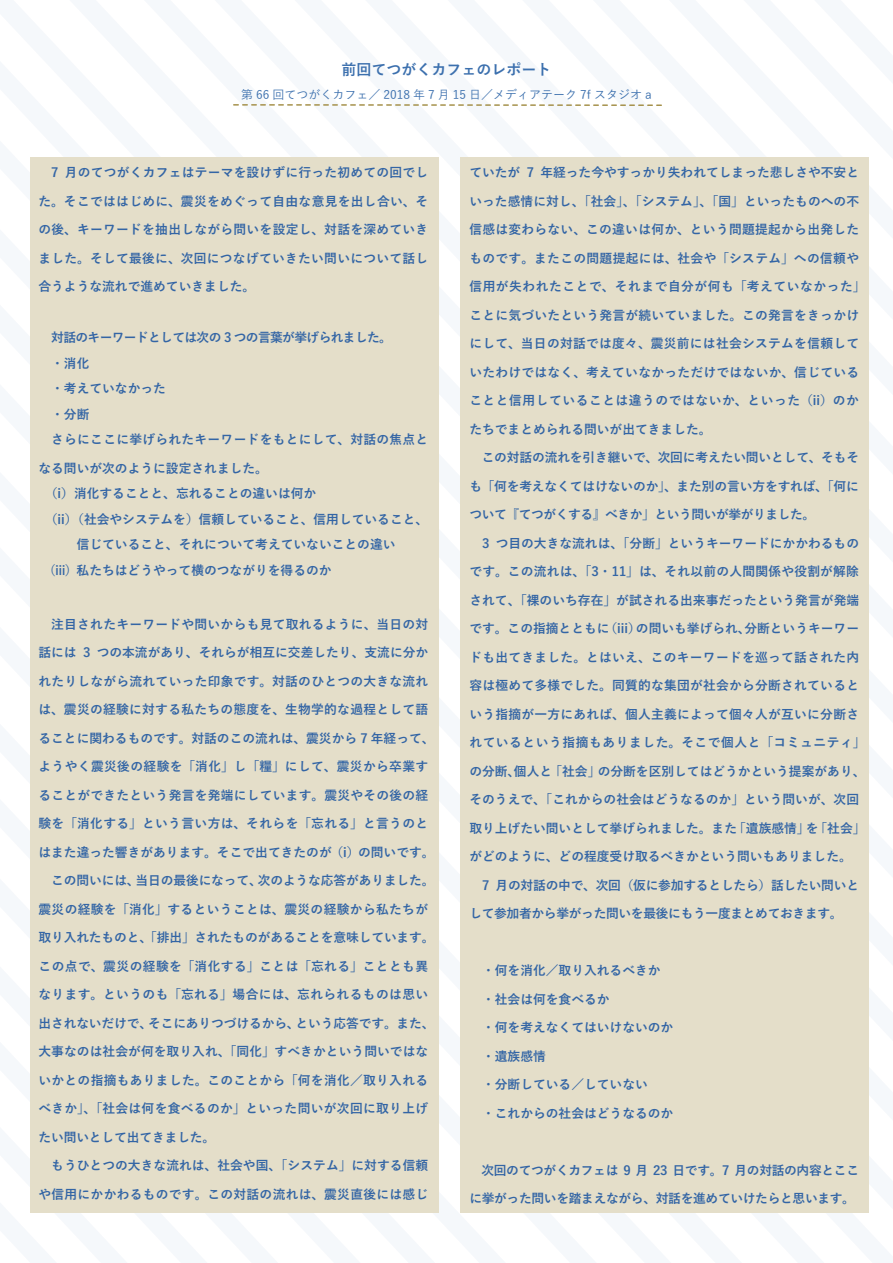
<style>
.page{position:relative;width:893px;height:1263px;background:#fff}
.page>*{position:absolute;margin:0;border:0;box-sizing:border-box;transform-origin:0 0}
.t1{font:700 15px "Yu Go";color:#3c70ae}
.t2{font:700 12.75px/25.5px "Yu Go";letter-spacing:.005em;color:#3365a5}
.t3{font:700 12.75px "Yu Go";letter-spacing:.025em;color:#3365a5}
.t4{font:700 12.75px "Yu Go";letter-spacing:.045em;color:#3365a5}
.t5{font:700 12.75px "Yu Go";letter-spacing:-.025em;color:#3365a5}
.t6{font:700 12.75px "Yu Go";letter-spacing:.03em;color:#3365a5}
.t7{font:700 12.75px "Yu Go";letter-spacing:.035em;color:#3365a5}
.t8{font:700 12.75px "Yu Go";letter-spacing:-.015em;color:#3365a5}
.t9{font:700 12.75px "Yu Go";letter-spacing:-.03em;color:#3365a5}
.t10{font:500 12px "Yu Go";color:#3c70ae}
</style>
<div class="page">
<div style="left:31px;top:157px;width:408px;height:1056px;background:#e4dec9"></div>
<div style="left:460px;top:157px;width:408px;height:1056px;background:#e4dec9"></div>
<svg style="left:233px;top:104px;width:428px;height:2px"></svg>
<p class="t1" style="left:341px;top:61px;width:211px">前回てつがくカフェのレポート</p>
<p class="t10" style="left:241px;top:84px;width:412px">第 66 回てつがくカフェ／ 2018 年 7 月 15 日／メディアテーク 7f スタジオ a</p>
<p class="t2" style="left:38px;top:160px;width:391px">　7 月のてつがくカフェはテーマを設けずに行った初めての回でし</p>
<p class="t3" style="left:38px;top:194px;width:391px">た。そこでははじめに、震災をめぐって自由な意見を出し合い、そ</p>
<p class="t3" style="left:38px;top:222px;width:391px">の後、キーワードを抽出しながら問いを設定し、対話を深めていき</p>
<p class="t3" style="left:38px;top:251px;width:391px">ました。そして最後に、次回につなげていきたい問いについて話し</p>
<p class="t2" style="left:38px;top:274px;width:218px">合うような流れで進めていきました。</p>
<p class="t2" style="left:38px;top:325px;width:391px;text-indent:13px">対話のキーワードとしては次の 3 つの言葉が挙げられました。<br>　・消化<br>　・考えていなかった<br>　・分断<br>　さらにここに挙げられたキーワードをもとにして、対話の焦点と</p>
<p class="t2" style="left:38px;top:456px;width:391px">なる問いが次のように設定されました。<br>　（i）消化することと、忘れることの違いは何か<br>　（ii）（社会やシステムを）信頼していること、信用していること、　　　信じていること、それについて考えていないことの違い<br>　（iii）私たちはどうやって横のつながりを得るのか</p>
<p class="t2" style="left:38px;top:612px;width:391px">　注目されたキーワードや問いからも見て取れるように、当日の対</p>
<p class="t2" style="left:38px;top:640px;width:391px">話には 3 つの本流があり、それらが相互に交差したり、支流に分か</p>
<p class="t2" style="left:38px;top:669px;width:391px">れたりしながら流れていった印象です。対話のひとつの大きな流れ</p>
<p class="t3" style="left:38px;top:702px;width:391px">は、震災の経験に対する私たちの態度を、生物学的な過程として語</p>
<p class="t2" style="left:38px;top:726px;width:398px">ることに関わるものです。対話のこの流れは、震災から 7 年経って、</p>
<p class="t6" style="left:38px;top:759px;width:391px">ようやく震災後の経験を「消化」し「糧」にして、震災から卒業す</p>
<p class="t2" style="left:38px;top:782px;width:391px">ることができたという発言を発端にしています。震災やその後の経</p>
<p class="t6" style="left:38px;top:816px;width:391px">験を「消化する」という言い方は、それらを「忘れる」と言うのと</p>
<p class="t2" style="left:38px;top:839px;width:398px">はまた違った響きがあります。そこで出てきたのが（i）の問いです。</p>
<p class="t2" style="left:51px;top:868px;width:385px">この問いには、当日の最後になって、次のような応答がありました。</p>
<p class="t3" style="left:38px;top:902px;width:391px">震災の経験を「消化」するということは、震災の経験から私たちが</p>
<p class="t2" style="left:38px;top:925px;width:398px">取り入れたものと、「排出」されたものがあることを意味しています。</p>
<p class="t7" style="left:38px;top:959px;width:391px">この点で、震災の経験を「消化する」ことは「忘れる」こととも異</p>
<p class="t6" style="left:38px;top:987px;width:391px">なります。というのも「忘れる」場合には、忘れられるものは思い</p>
<p class="t2" style="left:38px;top:1010px;width:398px">出されないだけで、そこにありつづけるから、という応答です。また、</p>
<p class="t2" style="left:38px;top:1039px;width:391px">大事なのは社会が何を取り入れ、「同化」すべきかという問いではな</p>
<p class="t3" style="left:38px;top:1073px;width:391px">いかとの指摘もありました。このことから「何を消化／取り入れる</p>
<p class="t3" style="left:38px;top:1101px;width:391px">べきか」、「社会は何を食べるのか」といった問いが次回に取り上げ</p>
<p class="t2" style="left:38px;top:1124px;width:178px">たい問いとして出てきました。</p>
<p class="t2" style="left:38px;top:1153px;width:391px">　もうひとつの大きな流れは、社会や国、「システム」に対する信頼</p>
<p class="t3" style="left:38px;top:1187px;width:391px">や信用にかかわるものです。この対話の流れは、震災直後には感じ</p>
<p class="t2" style="left:469px;top:160px;width:391px">ていたが 7 年経った今やすっかり失われてしまった悲しさや不安と</p>
<p class="t2" style="left:469px;top:188px;width:391px">いった感情に対し、「社会」、「システム」、「国」といったものへの不</p>
<p class="t3" style="left:469px;top:222px;width:391px">信感は変わらない、この違いは何か、という問題提起から出発した</p>
<p class="t3" style="left:469px;top:251px;width:391px">ものです。またこの問題提起には、社会や「システム」への信頼や</p>
<p class="t4" style="left:469px;top:279px;width:398px">信用が失われたことで、それまで自分が何も「考えていなかった」</p>
<p class="t2" style="left:469px;top:302px;width:391px">ことに気づいたという発言が続いていました。この発言をきっかけ</p>
<p class="t3" style="left:469px;top:336px;width:391px">にして、当日の対話では度々、震災前には社会システムを信頼して</p>
<p class="t3" style="left:469px;top:365px;width:391px">いたわけではなく、考えていなかっただけではないか、信じている</p>
<p class="t4" style="left:469px;top:393px;width:391px">ことと信用していることは違うのではないか、といった（ii）のか</p>
<p class="t2" style="left:469px;top:416px;width:244px">たちでまとめられる問いが出てきました。</p>
<p class="t2" style="left:469px;top:445px;width:391px">　この対話の流れを引き継いで、次回に考えたい問いとして、そもそ</p>
<p class="t2" style="left:469px;top:473px;width:391px">も「何を考えなくてはけないのか」、また別の言い方をすれば、「何に</p>
<p class="t9" style="left:469px;top:507px;width:347px">ついて『てつがくする』べきか」という問いが挙がりました。</p>
<p class="t2" style="left:469px;top:530px;width:391px">　3 つ目の大きな流れは、「分断」というキーワードにかかわるもの</p>
<p class="t2" style="left:469px;top:559px;width:391px">です。この流れは、「3・11」は、それ以前の人間関係や役割が解除</p>
<p class="t2" style="left:469px;top:587px;width:391px">されて、「裸のいち存在」が試される出来事だったという発言が発端</p>
<p class="t2" style="left:469px;top:616px;width:391px">です。この指摘とともに（iii）の問いも挙げられ、分断というキーワー</p>
<p class="t3" style="left:469px;top:650px;width:391px">ドも出てきました。とはいえ、このキーワードを巡って話された内</p>
<p class="t2" style="left:469px;top:673px;width:391px">容は極めて多様でした。同質的な集団が社会から分断されていると</p>
<p class="t2" style="left:469px;top:701px;width:391px">いう指摘が一方にあれば、個人主義によって個々人が互いに分断さ</p>
<p class="t4" style="left:469px;top:735px;width:398px">れているという指摘もありました。そこで個人と「コミュニティ」</p>
<p class="t2" style="left:469px;top:758px;width:398px">の分断、個人と「社会」の分断を区別してはどうかという提案があり、</p>
<p class="t2" style="left:469px;top:787px;width:391px">そのうえで、「これからの社会はどうなるのか」という問いが、次回</p>
<p class="t2" style="left:469px;top:815px;width:398px">取り上げたい問いとして挙げられました。また「遺族感情」を「社会」</p>
<p class="t2" style="left:469px;top:844px;width:384px">がどのように、どの程度受け取るべきかという問いもありました。</p>
<p class="t8" style="left:482px;top:878px;width:378px">7 月の対話の中で、次回（仮に参加するとしたら）話したい問いと</p>
<p class="t5" style="left:469px;top:906px;width:375px">して参加者から挙がった問いを最後にもう一度まとめておきます。</p>
<p class="t2" style="left:469px;top:958px;width:193px">　・何を消化／取り入れるべきか</p>
<p class="t2" style="left:469px;top:986px;width:142px">　・社会は何を食べるか</p>
<p class="t2" style="left:469px;top:1015px;width:205px">　・何を考えなくてはいけないのか</p>
<p class="t2" style="left:469px;top:1043px;width:78px">　・遺族感情</p>
<p class="t2" style="left:469px;top:1072px;width:180px">　・分断している／していない</p>
<p class="t2" style="left:469px;top:1100px;width:205px">　・これからの社会はどうなるのか</p>
<p class="t5" style="left:481px;top:1163px;width:379px">次回のてつがくカフェは 9 月 23 日です。7 月の対話の内容とここ</p>
<p class="t5" style="left:469px;top:1191px;width:387px">に挙がった問いを踏まえながら、対話を進めていけたらと思います。</p>
</div>
